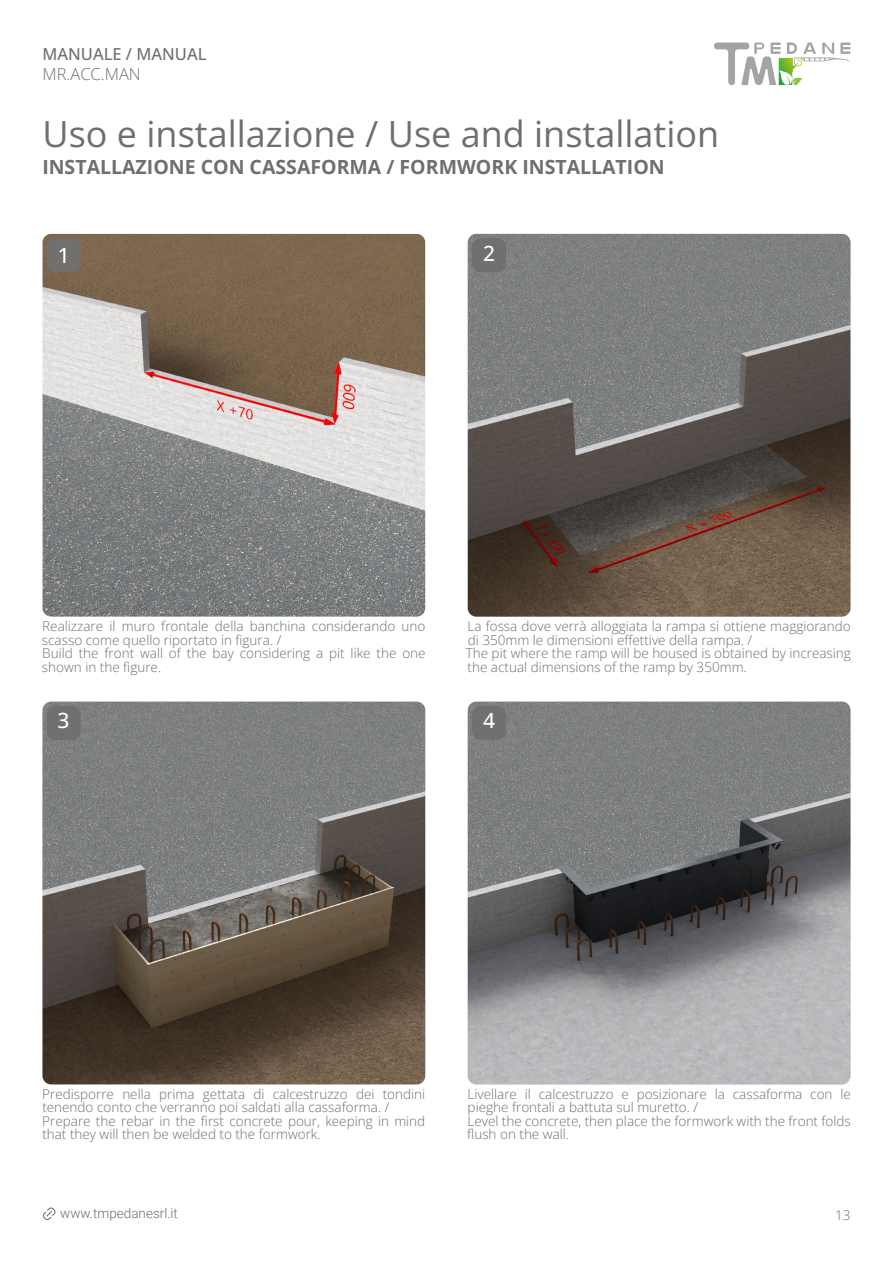
<style>
.page{position:relative;width:893px;height:1263px;background:#fff}
.page>*{position:absolute;margin:0;border:0;box-sizing:border-box;transform-origin:0 0}
.t1{font:36px "Open Sans";color:#706f6f}
.t2{font:500 21px "Open Sans";color:#fff}
.t3{font:700 19.5px "Open Sans";color:#706f6f}
.t4{font:500 16.5px "Open Sans";color:#706f6f}
.t5{font:300 16.5px "Open Sans";color:#706f6f}
.t6{font:300 13.5px/13.5px "Open Sans";color:#706f6f}
.t7{font:300 13.5px "Roboto";color:#706f6f}
</style>
<div class="page">
<svg style="left:714px;top:43px;width:136px;height:42px"></svg>
<svg style="left:43px;top:1207px;width:13px;height:13px"></svg>
<img style="left:468px;top:234px;width:382px;height:383px">
<img style="left:468px;top:702px;width:382px;height:382px">
<img style="left:43px;top:702px;width:382px;height:382px">
<div style="left:472px;top:238px;width:34px;height:34px;background:#71706f;border-radius:9px"></div>
<div style="left:47px;top:706px;width:34px;height:34px;background:#71706f;border-radius:9px"></div>
<div style="left:472px;top:706px;width:34px;height:34px;background:#71706f;border-radius:9px"></div>
<img style="left:43px;top:234px;width:382px;height:383px">
<div style="left:47px;top:238px;width:34px;height:34px;background:#71706f;border-radius:9px"></div>
<p class="t4" style="left:43px;top:43px;width:165px">MANUALE / MANUAL</p>
<p class="t5" style="left:43px;top:63px;width:100px">MR.ACC.MAN</p>
<h1 class="t1" style="left:43px;top:109px;width:678px">Uso e installazione / Use and installation</h1>
<h3 class="t3" style="left:42px;top:153px;width:624px">INSTALLAZIONE CON CASSAFORMA / FORMWORK INSTALLATION</h3>
<h2 class="t2" style="left:58px;top:240px;width:14px">1</h2>
<h2 class="t2" style="left:483px;top:239px;width:14px">2</h2>
<p class="t6" style="left:42px;top:619px;width:385px">Realizzare il muro frontale della banchina considerando uno scasso come quello riportato in figura. /<br>Build the front wall of the bay considering a pit like the one shown in the figure.</p>
<p class="t6" style="left:466px;top:619px;width:387px">La fossa dove verrà alloggiata la rampa si ottiene maggiorando di 350mm le dimensioni effettive della rampa. /<br>The pit where the ramp will be housed is obtained by increasing the actual dimensions of the ramp by 350mm.</p>
<h2 class="t2" style="left:57px;top:706px;width:14px">3</h2>
<h2 class="t2" style="left:483px;top:706px;width:14px">4</h2>
<p class="t6" style="left:42px;top:1087px;width:385px">Predisporre nella prima gettata di calcestruzzo dei tondini tenendo conto che verranno poi saldati alla cassaforma. / Prepare the rebar in the first concrete pour, keeping in mind that they will then be welded to the formwork.</p>
<p class="t6" style="left:467px;top:1087px;width:385px">Livellare il calcestruzzo e posizionare la cassaforma con le pieghe frontali a battuta sul muretto. /<br>Level the concrete, then place the formwork with the front folds flush on the wall.</p>
<p class="t7" style="left:60px;top:1203px;width:119px">www.tmpedanesrl.it</p>
<p class="t6" style="left:835px;top:1208px;width:17px">13</p>
</div>
